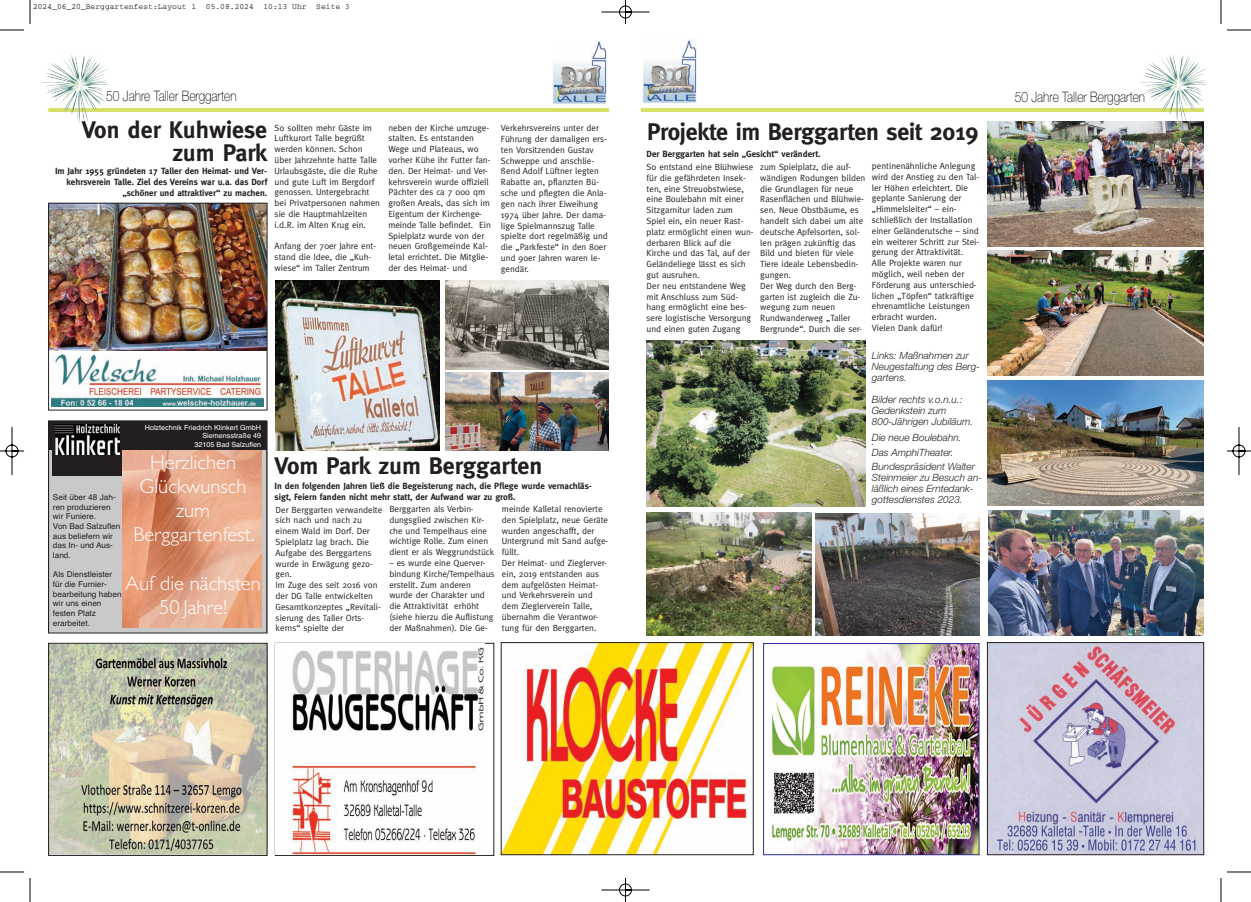
<style>
.page{position:relative;width:1251px;height:902px;background:#fff}
.page>*{position:absolute;margin:0;border:0;box-sizing:border-box;transform-origin:0 0}
.t1{font:700 24px/23px "Meta";letter-spacing:-.005em;color:#231f20;text-align:right}
.t2{font:20.2px/24.2px "Gill Sans Light+XZQPMR";color:#fff;text-align:center}
.t3{font:100 14.4px "Helvetica Neue";color:#000;scale:.83 1}
.t4{font:italic 300 10px/11px "Helvetica Neue";color:#231f20}
.t5{font:9px/10.8px "Meta";color:#231f20}
.t6{font:700 9px/10.8px "Meta";color:#231f20;text-align:right}
.t7{font:8.1px/9.7px "Helvetica+PFYHIG";color:#231f20}
.t8{font:8px "Courier";color:#000}
.t9{font:7.1px/8.5px "Helvetica+PFYHIG";color:#fff;text-align:right}
</style>
<div class="page">
<img style="left:0;top:0;width:1251px;height:902px">
<p class="t8" style="left:33px;top:4px;width:318px">2024_06_20_Berggartenfest:Layout 1 05.08.2024 10:13 Uhr Seite 3</p>
<h3 class="t3" style="left:106px;top:85px;width:159px">50 Jahre Taller Berggarten</h3>
<h3 class="t3" style="left:1014px;top:86px;width:159px">50 Jahre Taller Berggarten</h3>
<p class="t5" style="left:275px;top:122px;width:107px">So sollten mehr Gäste im<br>Luftkurort Talle begrüßt werden können. Schon über Jahrzehnte hatte Talle<br>Urlaubsgäste, die die Ruhe und gute Luft im Bergdorf genossen. Untergebracht bei Privatpersonen nahmen sie die Hauptmahlzeiten i.d.R. im Alten Krug ein.</p>
<p class="t5" style="left:275px;top:241px;width:103px">Anfang der 70er Jahre ent&shy;stand die Idee, die „Kuh&shy;wiese“ im Taller Zentrum</p>
<h1 class="t1" style="left:82px;top:118px;width:187px">Von der Kuhwiese zum Park</h1>
<p class="t6" style="left:55px;top:166px;width:214px">Im Jahr 1955 gründeten 17 Taller den Heimat- und Ver&shy;kehrsverein Talle. Ziel des Vereins war u.a. das Dorf „schöner und attraktiver“ zu machen.</p>
<h1 class="t1" style="left:647px;top:120px;width:332px">Projekte im Berggarten seit 2019</h1>
<p class="t6" style="left:646px;top:148px;width:175px">Der Berggarten hat sein „Gesicht“ verändert.</p>
<p class="t5" style="left:388px;top:122px;width:104px">neben der Kirche umzuge&shy;stalten. Es entstanden<br>Wege und Plateaus, wo vorher Kühe ihr Futter fan&shy;den. Der Heimat- und Ver&shy;kehrsverein wurde offiziell<br>Pächter des ca 7 000 qm großen Areals, das sich im<br>Eigentum der Kirchenge&shy;meinde Talle befindet. Ein<br>Spielplatz wurde von der neuen Großgemeinde Kal&shy;letal errichtet. Die Mitglie&shy;der des Heimat- und</p>
<p class="t5" style="left:501px;top:123px;width:108px">Verkehrsvereins unter der<br>Führung der damaligen ers&shy;ten Vorsitzenden Gustav<br>Schweppe und anschlie&shy;ßend Adolf Lüftner legten<br>Rabatte an, pflanzten Bü&shy;sche und pflegten die Anla&shy;gen nach ihrer Eiweihung<br>1974 über Jahre. Der dama&shy;lige Spielmannszug Talle spielte dort regelmäßig und die „Parkfeste“ in den 80er und 90er Jahren waren le&shy;gendär.</p>
<p class="t5" style="left:646px;top:161px;width:109px">So entstand eine Blühwiese für die gefährdeten Insek&shy;ten, eine Streuobstwiese, eine Boulebahn mit einer<br>Sitzgarnitur laden zum<br>Spiel ein, ein neuer Rast&shy;platz ermöglicht einen wun&shy;derbaren Blick auf die<br>Kirche und das Tal, auf der<br>Geländeliege lässt es sich gut ausruhen.<br>Der neu entstandene Weg mit Anschluss zum Süd&shy;hang ermöglicht eine bes&shy;sere logistische Versorgung und einen guten Zugang</p>
<p class="t5" style="left:760px;top:161px;width:107px">zum Spielplatz, die auf&shy;wändigen Rodungen bilden die Grundlagen für neue<br>Rasenflächen und Blühwie&shy;sen. Neue Obstbäume, es handelt sich dabei um alte deutsche Apfelsorten, sol&shy;len prägen zukünftig das<br>Bild und bieten für viele<br>Tiere ideale Lebensbedin&shy;gungen.<br>Der Weg durch den Berg&shy;garten ist zugleich die Zu&shy;wegung zum neuen<br>Rundwanderweg „Taller<br>Bergrunde“. Durch die ser-</p>
<p class="t5" style="left:872px;top:160px;width:109px">pentinenähnliche Anlegung wird der Anstieg zu den Tal&shy;ler Höhen erleichtert. Die geplante Sanierung der „Himmelsleiter“ – ein&shy;schließlich der Installation einer Geländerutsche – sind ein weiterer Schritt zur Stei&shy;gerung der Attraktivität.<br>Alle Projekte waren nur möglich, weil neben der<br>Förderung aus unterschied&shy;lichen „Töpfen“ tatkräftige ehrenamtliche Leistungen erbracht wurden.<br>Vielen Dank dafür!</p>
<p class="t9" style="left:145px;top:423px;width:118px">Holztechnik Friedrich Klinkert GmbH<br>Siemensstraße 49<br>32105 Bad Salzuflen</p>
<h2 class="t2" style="left:133px;top:450px;width:122px">Herzlichen<br>Glückwunsch zum<br>Berggartenfest.</h2>
<h2 class="t2" style="left:125px;top:571px;width:137px">Auf die nächsten<br>50 Jahre!</h2>
<p class="t7" style="left:53px;top:492px;width:69px">Seit über 48 Jah&shy;ren produzieren wir Funiere.<br>Von Bad Salzuflen aus beliefern wir das In- und Aus&shy;land.</p>
<p class="t7" style="left:53px;top:570px;width:70px">Als Dienstleister für die Furnier&shy;bearbeitung haben wir uns einen festen Platz erarbeitet.</p>
<h1 class="t1" style="left:275px;top:455px;width:269px">Vom Park zum Berggarten</h1>
<p class="t6" style="left:275px;top:481px;width:319px;text-align:left">In den folgenden Jahren ließ die Begeisterung nach, die Pflege wurde vernachläs&shy;sigt, Feiern fanden nicht mehr statt, der Aufwand war zu groß.</p>
<p class="t5" style="left:276px;top:504px;width:108px">Der Berggarten verwandelte sich nach und nach zu einem Wald im Dorf. Der<br>Spielplatz lag brach. Die<br>Aufgabe des Berggartens wurde in Erwägung gezo&shy;gen.<br>Im Zuge des seit 2016 von der DG Talle entwickelten<br>Gesamtkonzeptes „Revitali&shy;sierung des Taller Orts&shy;kerns“ spielte der</p>
<p class="t5" style="left:389px;top:503px;width:106px">Berggarten als Verbin&shy;dungsglied zwischen Kir&shy;che und Tempelhaus eine wichtige Rolle. Zum einen dient er als Weggrundstück</p>
<p class="t5" style="left:389px;top:557px;width:107px">– es wurde eine Querver&shy;bindung Kirche/Tempelhaus erstellt. Zum anderen wurde der Charakter und die Attraktivität erhöht (siehe hierzu die Auflistung der Maßnahmen). Die Ge-</p>
<p class="t5" style="left:502px;top:504px;width:108px">meinde Kalletal renovierte den Spielplatz, neue Geräte wurden angeschafft, der<br>Untergrund mit Sand aufge&shy;füllt.<br>Der Heimat- und Zieglerver&shy;ein, 2019 entstanden aus dem aufgelösten Heimat&shy;und Verkehrsverein und dem Zieglerverein Talle, übernahm die Verantwor&shy;tung für den Berggarten.</p>
<p class="t4" style="left:872px;top:349px;width:109px">Links: Maßnahmen zur<br>Neugestaltung des Berg&shy;gartens.</p>
<p class="t4" style="left:872px;top:393px;width:103px">Bilder rechts v.o.n.u.:<br>Gedenkstein zum<br>800-Jährigen Jubiläum.</p>
<p class="t4" style="left:872px;top:431px;width:91px">Die neue Boulebahn.</p>
<p class="t4" style="left:872px;top:435px;width:83px">.<br>Das AmphiTheater.</p>
<p class="t4" style="left:872px;top:460px;width:112px">Bundespräsident Walter<br>Steinmeier zu Besuch an&shy;läßlich eines Erntedank&shy;gottesdienstes 2023.</p>
</div>
